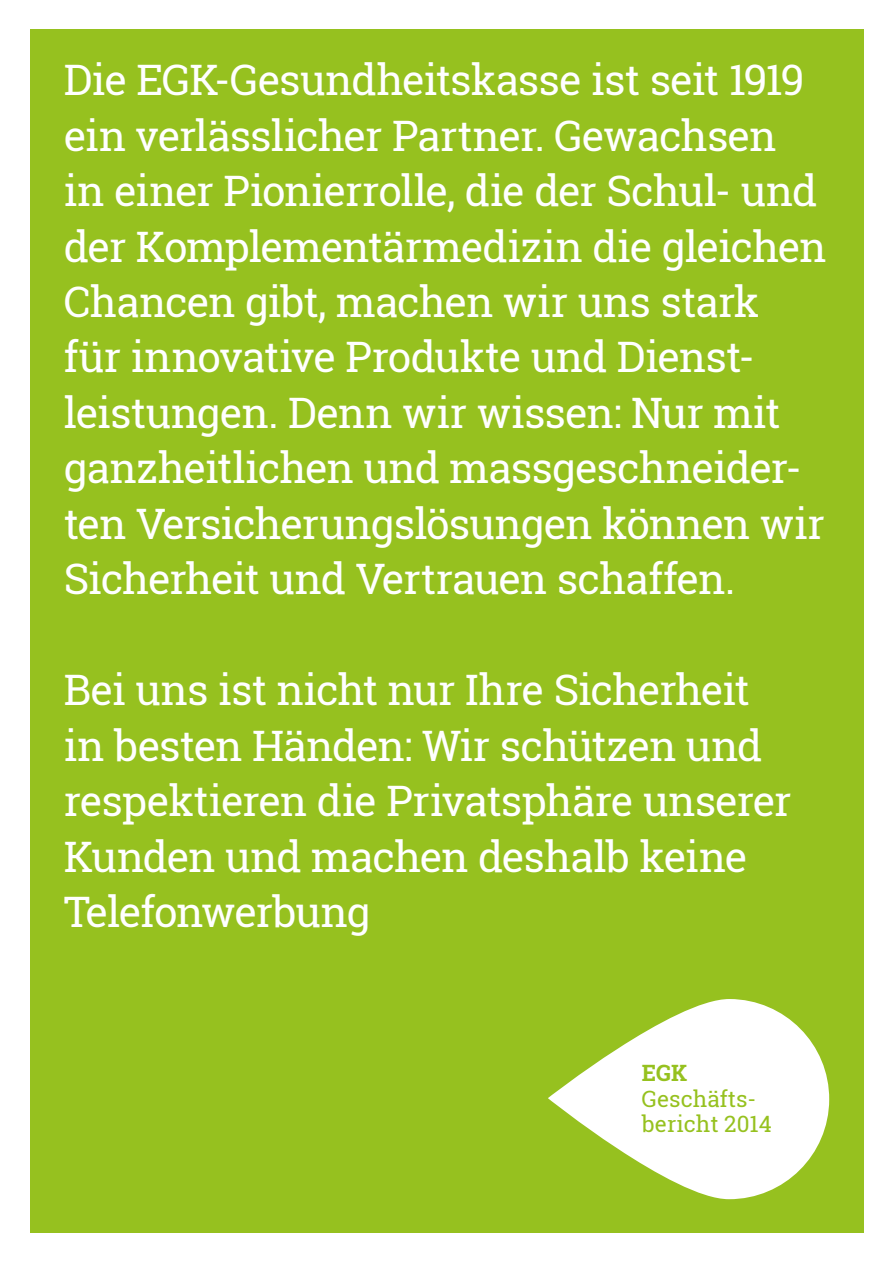
<style>
.page{position:relative;width:893px;height:1263px;background:#fff}
.page>*{position:absolute;margin:0;border:0;box-sizing:border-box;transform-origin:0 0}
.t1{font:42px/55.5px "Roboto Slab";letter-spacing:-.025em;color:#fff}
.t2{font:22.5px/25.5px "Roboto Slab";color:#96c11f}
.t3{font:700 22.5px "Roboto Slab";color:#96c11f}
</style>
<div class="page">
<div style="left:30px;top:30px;width:833px;height:1203px;background:#96c11f"></div>
<svg style="left:548px;top:999px;width:281px;height:200px;fill:#fff"></svg>
<p class="t1" style="left:64px;top:52px;width:764px">Die EGK-Gesundheitskasse ist seit 1919 ein verlässlicher Partner. Gewachsen in einer Pionierrolle, die der Schul- und der Komplementärmedizin die gleichen Chancen gibt, machen wir uns stark für innovative Produkte und Dienst&shy;leistungen. Denn wir wissen: Nur mit ganzheitlichen und massgeschneider&shy;ten Versicherungslösungen können wir Sicherheit und Vertrauen schaffen.</p>
<p class="t1" style="left:64px;top:662px;width:729px">Bei uns ist nicht nur Ihre Sicherheit in besten Händen: Wir schützen und respektieren die Privatsphäre unserer<br>Kunden und machen deshalb keine<br>Telefonwerbung</p>
<p class="t3" style="left:642px;top:1057px;width:47px">EGK</p>
<p class="t2" style="left:642px;top:1085px;width:131px">Geschäfts&shy;bericht 2014</p>
</div>
